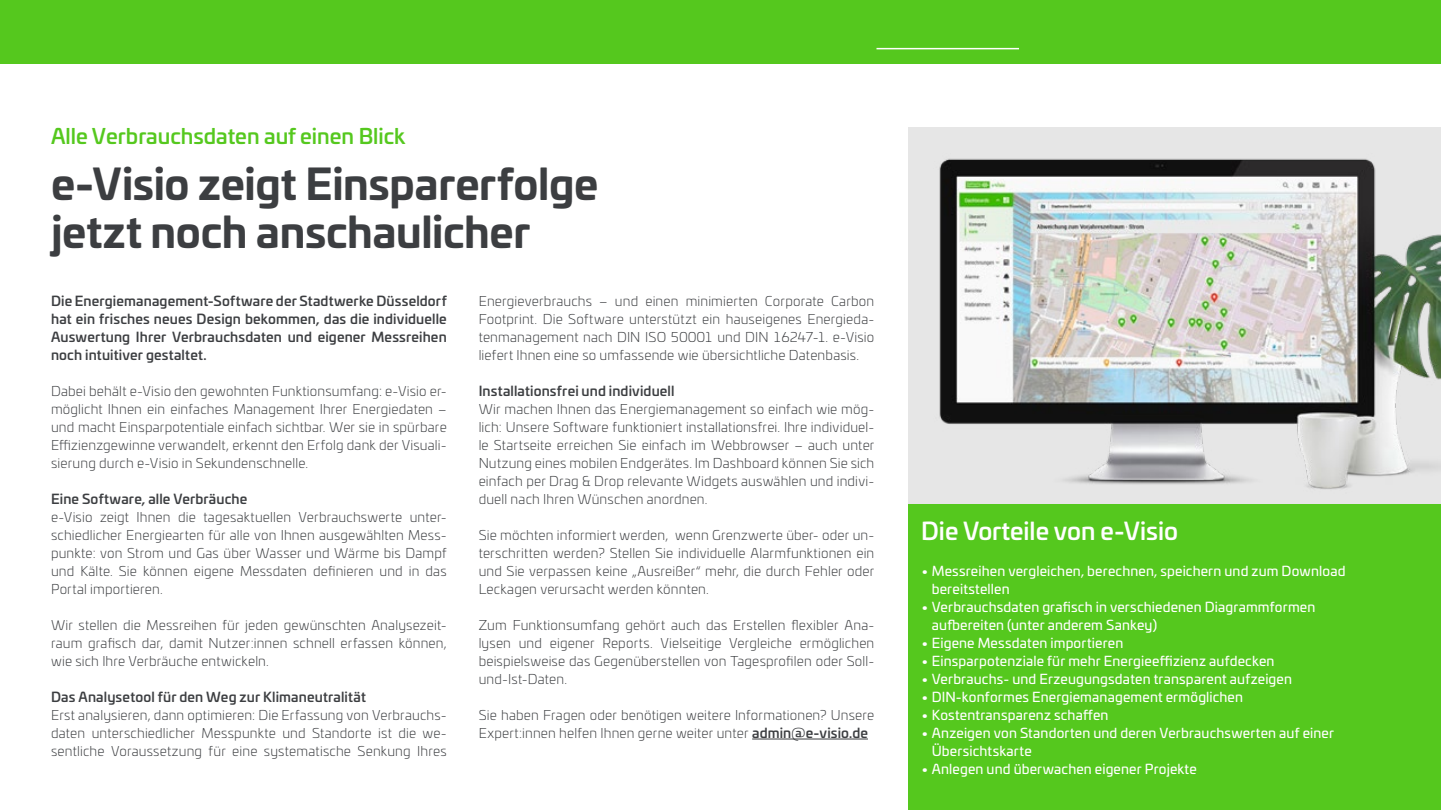
<style>
.page{position:relative;width:1441px;height:810px;background:#fff}
.page>*{position:absolute;margin:0;border:0;box-sizing:border-box;transform-origin:0 0}
.t1{font:700 42px/48px "Univiafor SWD";letter-spacing:-.01em;color:#3c3e41}
.t2{font:500 24px "Univiafor SWD";color:#fff}
.t3{font:500 21px "Univiafor SWD";color:#55c81e}
.t4{font:300 13.5px/18px "Univiafor SWD";letter-spacing:.01em;color:#3c3e41;text-align:justify}
.t5{font:13.5px/18px "Univiafor SWD";letter-spacing:.01em;color:#fff}
.t6{font:500 13.5px/18px "Univiafor SWD";letter-spacing:.01em;color:#3c3e41;text-align:justify}
.s1{font-weight:500}
</style>
<div class="page">
<div style="left:0;top:0;width:1440px;height:64px;background:#55c81e"></div>
<img style="left:908px;top:128px;width:532px;height:376px">
<hr style="left:876px;top:48px;width:142px;height:1px;background:#fff">
<div style="left:908px;top:504px;width:532px;height:306px;background:#55c81e"></div>
<hr style="left:752px;top:739px;width:115px;height:1px;background:#3c3e41">
<h3 class="t3" style="left:51px;top:120px;width:356px">Alle Verbrauchsdaten auf einen Blick</h3>
<h1 class="t1" style="left:51px;top:157px;width:548px">e-Visio zeigt Einsparerfolge jetzt noch anschaulicher</h1>
<p class="t6" style="left:51px;top:291px;width:397px">Die Energiemanagement-Software der Stadtwerke Düsseldorf hat ein frisches neues Design bekommen, das die individuelle Auswertung Ihrer Verbrauchsdaten und eigener Messreihen noch intuitiver gestaltet.</p>
<p class="t4" style="left:51px;top:381px;width:397px">Dabei behält e-Visio den gewohnten Funktionsumfang: e-Visio er&shy;möglicht Ihnen ein einfaches Management Ihrer Energiedaten – und macht Einsparpotentiale einfach sichtbar. Wer sie in spürbare Effizienzgewinne verwandelt, erkennt den Erfolg dank der Visuali&shy;sierung durch e-Visio in Sekundenschnelle.</p>
<p class="t6" style="left:51px;top:489px;width:198px">Eine Software, alle Verbräuche</p>
<p class="t4" style="left:51px;top:507px;width:397px">e-Visio zeigt Ihnen die tagesaktuellen Verbrauchswerte unter&shy;schiedlicher Energiearten für alle von Ihnen ausgewählten Mess&shy;punkte: von Strom und Gas über Wasser und Wärme bis Dampf und Kälte. Sie können eigene Messdaten definieren und in das Portal importieren.</p>
<p class="t4" style="left:51px;top:615px;width:397px">Wir stellen die Messreihen für jeden gewünschten Analysezeit&shy;raum grafisch dar, damit Nutzer:innen schnell erfassen können, wie sich Ihre Verbräuche entwickeln.</p>
<p class="t6" style="left:51px;top:687px;width:316px">Das Analysetool für den Weg zur Klimaneutralität</p>
<p class="t4" style="left:51px;top:705px;width:397px">Erst analysieren, dann optimieren: Die Erfassung von Verbrauchs&shy;daten unterschiedlicher Messpunkte und Standorte ist die we&shy;sentliche Voraussetzung für eine systematische Senkung Ihres</p>
<p class="t4" style="left:478px;top:291px;width:397px">Energieverbrauchs – und einen minimierten Corporate Carbon Footprint. Die Software unterstützt ein hauseigenes Energieda&shy;tenmanagement nach DIN ISO 50001 und DIN 16247-1. e-Visio liefert Ihnen eine so umfassende wie übersichtliche Datenbasis.</p>
<p class="t6" style="left:478px;top:381px;width:197px">Installationsfrei und individuell</p>
<p class="t4" style="left:478px;top:399px;width:397px">Wir machen Ihnen das Energiemanagement so einfach wie mög&shy;lich: Unsere Software funktioniert installationsfrei. Ihre individuel&shy;le Startseite erreichen Sie einfach im Webbrowser – auch unter Nutzung eines mobilen Endgerätes. Im Dashboard können Sie sich einfach per Drag &amp; Drop relevante Widgets auswählen und indivi&shy;duell nach Ihren Wünschen anordnen.</p>
<p class="t4" style="left:478px;top:525px;width:397px">Sie möchten informiert werden, wenn Grenzwerte über- oder un&shy;terschritten werden? Stellen Sie individuelle Alarmfunktionen ein und Sie verpassen keine „Ausreißer“ mehr, die durch Fehler oder Leckagen verursacht werden könnten.</p>
<p class="t4" style="left:478px;top:615px;width:397px">Zum Funktionsumfang gehört auch das Erstellen flexibler Ana&shy;lysen und eigener Reports. Vielseitige Vergleiche ermöglichen beispielsweise das Gegenüberstellen von Tagesprofilen oder Soll&shy;und-Ist-Daten.</p>
<p class="t4" style="left:478px;top:705px;width:397px">Sie haben Fragen oder benötigen weitere Informationen? Unsere<br>Expert:innen helfen Ihnen gerne weiter unter <span class="s1">admin@e-visio.de</span></p>
<h2 class="t2" style="left:921px;top:512px;width:258px">Die Vorteile von e-Visio</h2>
<p class="t5" style="left:931px;top:561px;width:415px;text-indent:-11px">• Messreihen vergleichen, berechnen, speichern und zum Download bereitstellen</p>
<p class="t5" style="left:931px;top:597px;width:385px;text-indent:-11px">• Verbrauchsdaten grafisch in verschiedenen Diagrammformen aufbereiten (unter anderem Sankey)</p>
<p class="t5" style="left:921px;top:633px;width:204px">• Eigene Messdaten importieren</p>
<p class="t5" style="left:921px;top:651px;width:355px">• Einsparpotenziale für mehr Energieeffizienz aufdecken</p>
<p class="t5" style="left:921px;top:669px;width:372px">• Verbrauchs- und Erzeugungsdaten transparent aufzeigen</p>
<p class="t5" style="left:921px;top:687px;width:323px">• DIN-konformes Energiemanagement ermöglichen</p>
<p class="t5" style="left:921px;top:705px;width:189px">• Kostentransparenz schaffen</p>
<p class="t5" style="left:931px;top:723px;width:403px;text-indent:-11px">• Anzeigen von Standorten und deren Verbrauchswerten auf einer<br>Übersichtskarte</p>
<p class="t5" style="left:921px;top:759px;width:277px">• Anlegen und überwachen eigener Projekte</p>
</div>
